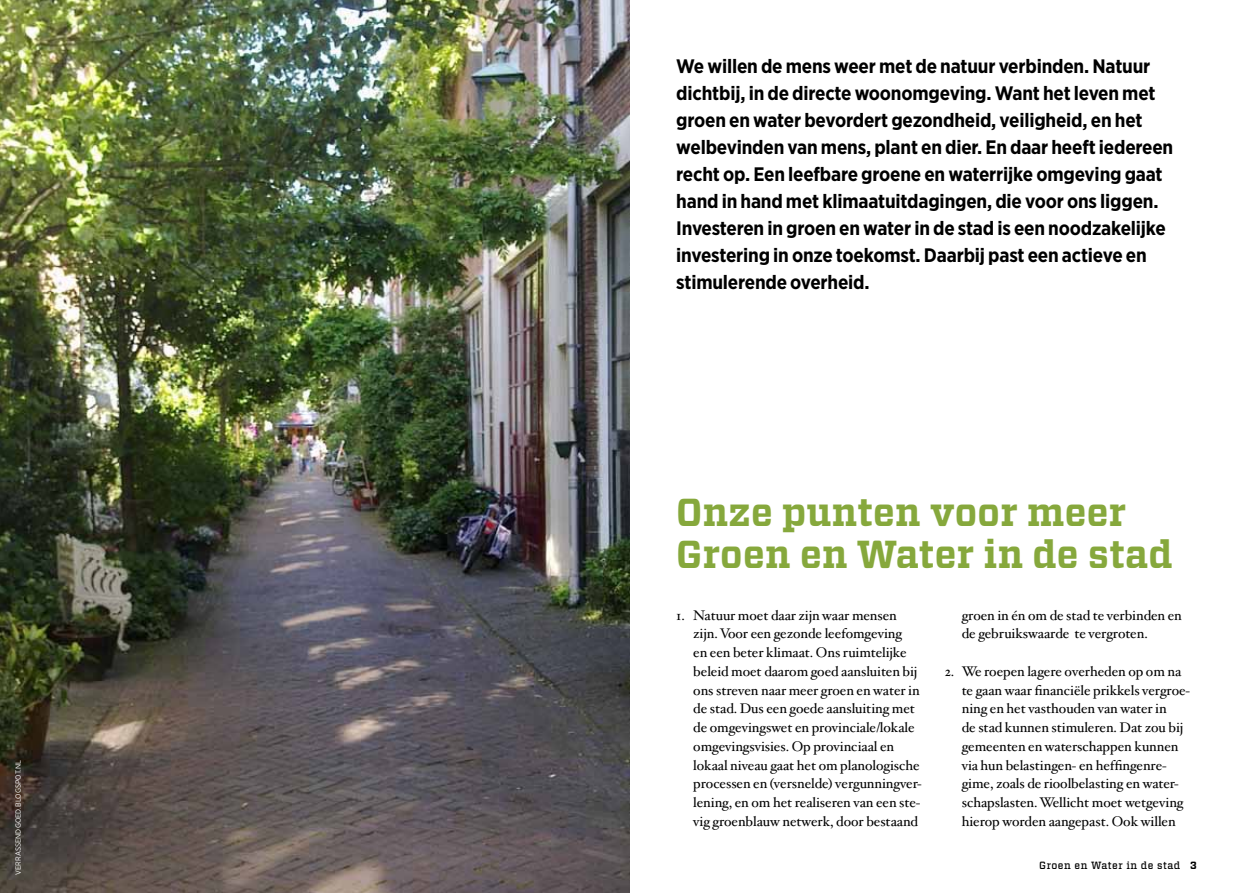
<style>
.page{position:relative;width:1259px;height:893px;background:#fff}
.page>*{position:absolute;margin:0;border:0;box-sizing:border-box;transform-origin:0 0}
.t1{font:700 39px/42px "Vitesse";letter-spacing:.01em;color:#86a83c;scale:.96 1}
.t2{font:700 19.5px/27px "Gotham Narrow";letter-spacing:-.01em;color:#000}
.t3{font:13.95px/18.8px "Hoefler Text";letter-spacing:-.005em;color:#000}
.t4{font:500 10.5px "Vitesse";letter-spacing:.05em;color:#000;scale:.96 1}
.t5{font:7.5px "Gotham Narrow";letter-spacing:.01em;color:#fff}
.s1{font-weight:700}
</style>
<div class="page">
<img style="left:0;top:0;width:629px;height:893px">
<p class="t5" style="left:14px;top:875px;width:117px;rotate:-90deg">verrassendgoed.blogspot.nl</p>
<p class="t2" style="left:676px;top:52px;width:498px">We willen de mens weer met de natuur verbinden. Natuur dichtbij, in de directe woonomgeving. Want het leven met groen en water bevordert gezondheid, veiligheid, en het welbevinden van mens, plant en dier. En daar heeft iedereen recht op. Een leefbare groene en waterrijke omgeving gaat hand in hand met klimaatuitdagingen, die voor ons liggen.<br>Investeren in groen en water in de stad is een noodzakelijke investering in onze toekomst. Daarbij past een actieve en stimulerende overheid.</p>
<h1 class="t1" style="left:676px;top:492px;width:518px">Onze punten voor meer<br>Groen en Water in de stad</h1>
<p class="t3" style="left:693px;top:606px;width:230px;text-indent:-17px">1. Natuur moet daar zijn waar mensen zijn. Voor een gezonde leefomgeving<br>en een beter klimaat. Ons ruimtelijke beleid moet daarom goed aansluiten bij ons streven naar meer groen en water in de stad. Dus een goede aansluiting met de omgevingswet en provinciale/lokale omgevingsvisies. Op provinciaal en lokaal niveau gaat het om planologische processen en (versnelde) vergunningver&shy;lening, en om het realiseren van een ste&shy;vig groenblauw netwerk, door bestaand</p>
<p class="t3" style="left:961px;top:606px;width:222px">groen in én om de stad te verbinden en de gebruikswaarde te vergroten.</p>
<p class="t3" style="left:961px;top:662px;width:230px;text-indent:-17px">2. We roepen lagere overheden op om na te gaan waar financiële prikkels vergroe&shy;ning en het vasthouden van water in<br>de stad kunnen stimuleren. Dat zou bij gemeenten en waterschappen kunnen via hun belastingen- en heffingenre&shy;gime, zoals de rioolbelasting en water&shy;schapslasten. Wellicht moet wetgeving hierop worden aangepast. Ook willen</p>
<p class="t4" style="left:1039px;top:858px;width:165px">Groen en Water in de stad <span class="s1">3</span></p>
</div>
